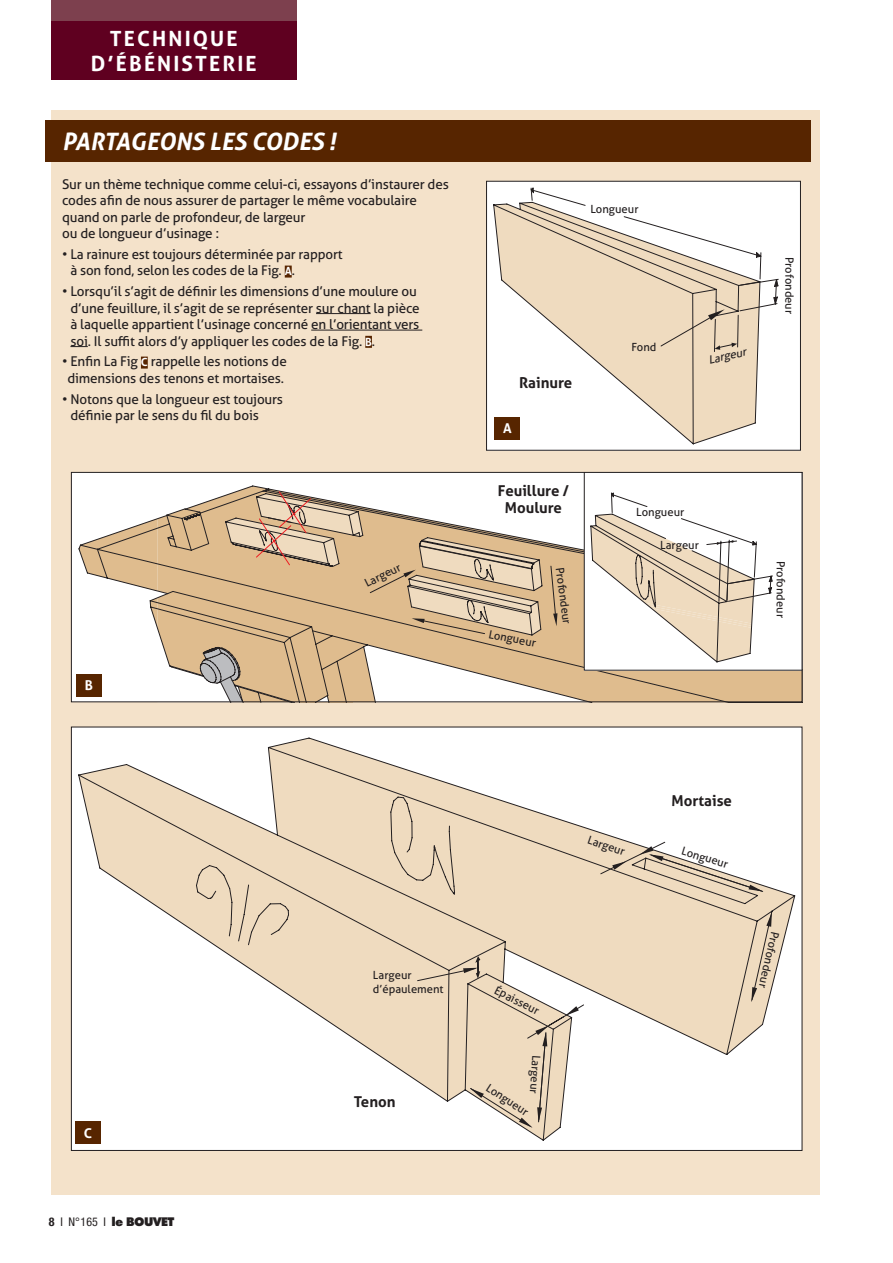
<style>
.page{position:relative;width:893px;height:1263px;background:#fff}
.page>*{position:absolute;margin:0;border:0;box-sizing:border-box;transform-origin:0 0}
.t1{font:italic 700 24px "Aller";color:#fff}
.t2{font:700 21px/25.2px "Aller";letter-spacing:.1em;color:#fff;text-align:center}
.t3{font:700 15px/16.5px "Aller";color:#231f20;text-align:center}
.t4{font:13.5px/16.5px "Aller";letter-spacing:-.01em;color:#231f20}
.t5{font:700 13.5px "Aller";color:#fff}
.t6{font:800 12px "Limerick";color:#231f20}
.t7{font:11.25px/14.7px "Aller";color:#231f20}
.t8{font:italic 11.25px "Aller";color:#231f20}
.s1{font-weight:700;font-size:11.25px;color:#fff}
.s2{font-family:"Helvetica Neue";font-weight:700;font-stretch:condensed}
.s3{font-family:"Helvetica Neue";font-weight:400;font-stretch:condensed}
</style>
<div class="page">
<div style="left:51px;top:0;width:245px;height:23px;background:#7d404e"></div>
<div style="left:51px;top:21px;width:245px;height:59px;background:#5f0020"></div>
<div style="left:51px;top:111px;width:769px;height:1084px;background:#f4e2ca"></div>
<div style="left:285px;top:266px;width:7px;height:12px;background:#572500"></div>
<hr style="left:316px;top:313px;width:55px;height:1px;background:#231f20">
<hr style="left:311px;top:330px;width:111px;height:1px;background:#231f20">
<svg style="left:70px;top:346px;width:18px;height:1px"></svg>
<div style="left:365px;top:336px;width:7px;height:12px;background:#572500"></div>
<div style="left:141px;top:357px;width:7px;height:12px;background:#572500"></div>
<div style="left:45px;top:121px;width:766px;height:41px;background:#572500"></div>
<div style="left:487px;top:181px;width:313px;height:269px;background:#fff"></div>
<svg style="left:494px;top:187px;width:285px;height:257px"></svg>
<div style="left:486px;top:181px;width:315px;height:270px;border:1px solid #231f20"></div>
<div style="left:495px;top:417px;width:25px;height:23px;background:#572500"></div>
<svg style="left:79px;top:474px;width:721px;height:226px;background:#e3d3bd"></svg>
<div style="left:71px;top:472px;width:731px;height:230px;border:1px solid #231f20"></div>
<div style="left:76px;top:674px;width:26px;height:23px;background:#572500"></div>
<div style="left:71px;top:727px;width:731px;height:423px;background:#fff"></div>
<svg style="left:78px;top:738px;width:650px;height:344px"></svg>
<svg style="left:402px;top:797px;width:4px;height:4px"></svg>
<svg style="left:600px;top:842px;width:195px;height:212px"></svg>
<svg style="left:417px;top:942px;width:167px;height:198px"></svg>
<div style="left:75px;top:1121px;width:26px;height:23px;background:#572500"></div>
<h2 class="t2" style="left:91px;top:25px;width:167px">technique d’ébénisterie</h2>
<h1 class="t1" style="left:62px;top:127px;width:275px">PARTAGEONS LES CODES !</h1>
<p class="t4" style="left:62px;top:175px;width:388px">Sur un thème technique comme celui-ci, essayons d’instaurer des codes afin de nous assurer de partager le même vocabulaire quand on parle de profondeur, de largeur<br>ou de longueur d’usinage :</p>
<p class="t4" style="left:70px;top:246px;width:274px;text-indent:-8px">• La rainure est toujours déterminée par rapport à son fond, selon les codes de la Fig. <span class="s1">A</span>.</p>
<p class="t4" style="left:70px;top:283px;width:351px;text-indent:-8px">• Lorsqu’il s’agit de définir les dimensions d’une moulure ou d’une feuillure, il s’agit de se représenter sur chant la pièce à laquelle appartient l’usinage concerné en l’orientant vers soi. Il suffit alors d’y appliquer les codes de la Fig. <span class="s1">B</span>.</p>
<p class="t4" style="left:62px;top:353px;width:226px;text-align:center">• Enfin La Fig <span class="s1">C</span> rappelle les notions de dimensions des tenons et mortaises.</p>
<p class="t4" style="left:70px;top:390px;width:214px;text-indent:-8px">• Notons que la longueur est toujours définie par le sens du fil du bois</p>
<p class="t7" style="left:590px;top:201px;width:50px">Longueur</p>
<p class="t3" style="left:519px;top:374px;width:55px">Rainure</p>
<p class="t5" style="left:503px;top:420px;width:10px">A</p>
<p class="t3" style="left:498px;top:482px;width:72px">Feuillure /<br>Moulure</p>
<p class="t7" style="left:631px;top:339px;width:27px">Fond</p>
<p class="t8" style="left:707px;top:353px;width:40px;rotate:-13deg">Largeur</p>
<p class="t7" style="left:636px;top:504px;width:50px">Longueur</p>
<p class="t7" style="left:660px;top:537px;width:40px">Largeur</p>
<p class="t7" style="left:797px;top:257px;width:59px;rotate:90deg">Profondeur</p>
<p class="t7" style="left:362px;top:577px;width:40px;rotate:-26deg">Largeur</p>
<p class="t7" style="left:788px;top:561px;width:59px;rotate:90deg">Profondeur</p>
<p class="t7" style="left:567px;top:566px;width:59px;rotate:82deg">Profondeur</p>
<p class="t5" style="left:85px;top:677px;width:10px">B</p>
<p class="t5" style="left:84px;top:1124px;width:10px">C</p>
<p class="t6" style="left:49px;top:1214px;width:127px"><span class="s2">8</span> <span class="s3">I N°165 I</span> le BOUVET</p>
<p class="t7" style="left:490px;top:626px;width:50px;rotate:11deg">Longueur</p>
<p class="t7" style="left:373px;top:967px;width:72px">Largeur d’épaulement</p>
<p class="t3" style="left:354px;top:1093px;width:43px">Tenon</p>
<p class="t7" style="left:499px;top:982px;width:50px;rotate:27deg">Épaisseur</p>
<p class="t7" style="left:544px;top:1055px;width:40px;rotate:94deg">Largeur</p>
<p class="t7" style="left:491px;top:1080px;width:50px;rotate:33deg">Longueur</p>
<p class="t7" style="left:590px;top:832px;width:40px;rotate:19deg">Largeur</p>
<p class="t3" style="left:671px;top:792px;width:62px">Mortaise</p>
<p class="t7" style="left:684px;top:843px;width:50px;rotate:17deg">Longueur</p>
<p class="t7" style="left:783px;top:933px;width:59px;rotate:103deg">Profondeur</p>
</div>
